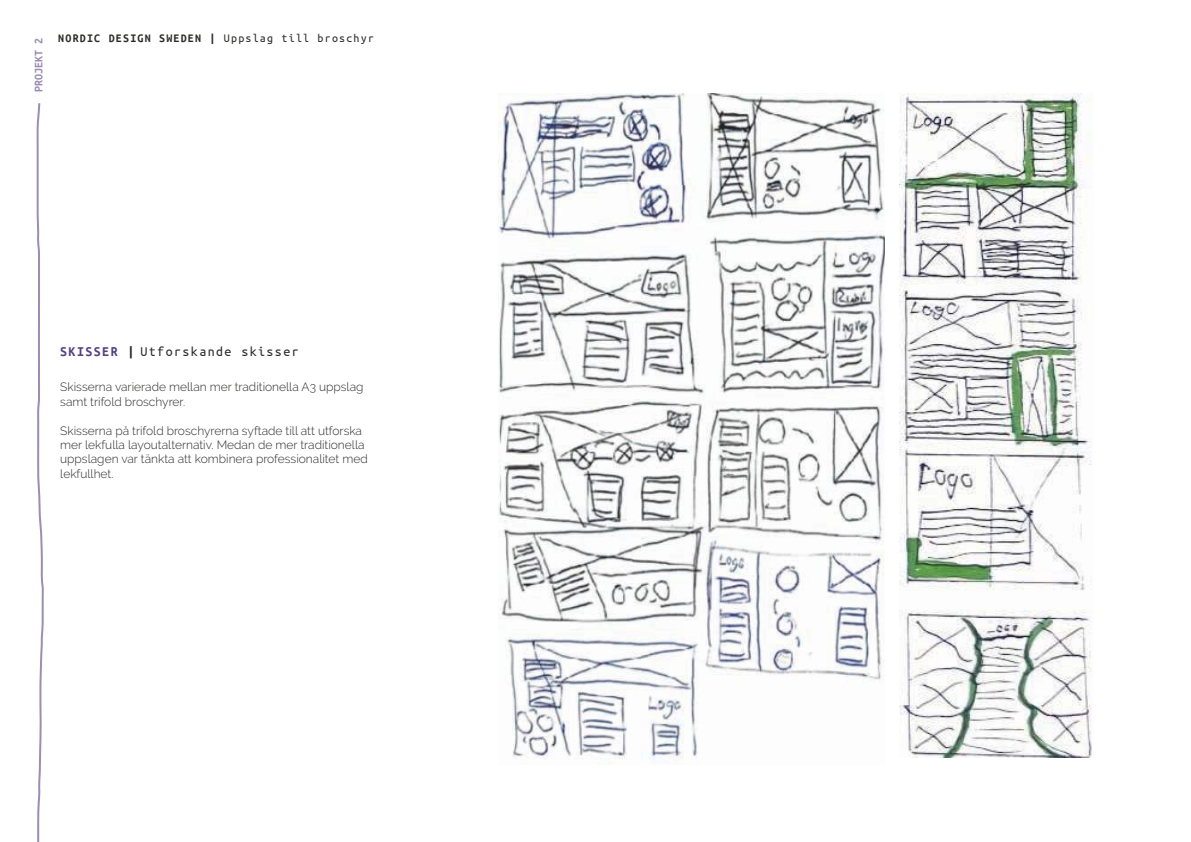
<style>
.page{position:relative;width:1191px;height:842px;background:#fff}
.page>*{position:absolute;margin:0;border:0;box-sizing:border-box;transform-origin:0 0}
.t1{font:14px "Ubuntu Mono";letter-spacing:.1em;color:#2b2b2a}
.t2{font:300 12px/14.4px "Raleway";color:#2b2b2a}
.t3{font:700 12px "Ubuntu Mono";letter-spacing:.1em;color:#2b2b2a}
.t4{font:700 12px "Ubuntu Mono";color:#9b8db7}
.s1{font-weight:400}
.s2{font-weight:700;color:#523d8e}
.s3{font-weight:700}
</style>
<div class="page">
<img style="left:498px;top:93px;width:386px;height:667px">
<img style="left:899px;top:93px;width:193px;height:665px">
<svg style="left:36px;top:103px;width:8px;height:739px"></svg>
<p class="t4" style="left:32px;top:92px;width:55px;rotate:-90deg">PROJEKT 2</p>
<p class="t3" style="left:58px;top:32px;width:317px">NORDIC DESIGN SWEDEN | <span class="s1">Uppslag till broschyr</span></p>
<p class="t1" style="left:60px;top:344px;width:240px"><span class="s2">SKISSER</span> <span class="s3">|</span> Utforskande skisser</p>
<p class="t2" style="left:60px;top:380px;width:305px">Skisserna varierade mellan mer traditionella A3 uppslag samt trifold broschyrer.</p>
<p class="t2" style="left:60px;top:423px;width:309px">Skisserna på trifold broschyrerna syftade till att utforska mer lekfulla layoutalternativ. Medan de mer traditionella uppslagen var tänkta att kombinera professionalitet med lekfullhet.</p>
</div>
